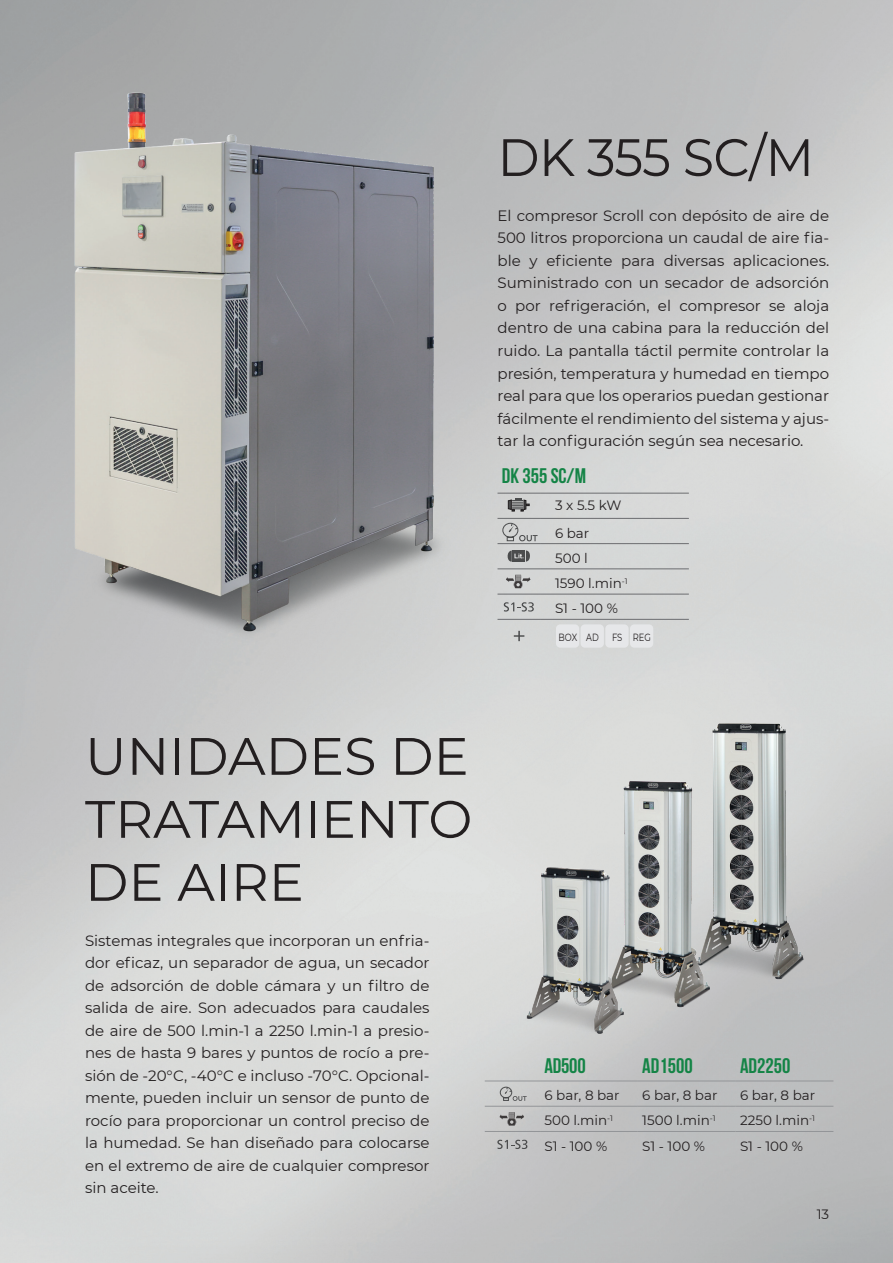
<style>
.page{position:relative;width:893px;height:1263px;background:#fff}
.page>*{position:absolute;margin:0;border:0;box-sizing:border-box;transform-origin:0 0}
.Reg_10pt_Lead_15{font:52.5px/63px "Montserrat";color:#231f20}
.t1{font:700 21px "Bebas Neue";color:#148446}
.Reg_10pt_Lead_15-2{font:15px/22.5px "Montserrat";color:#231f20;text-align:justify}
.t2{font:13.5px "Montserrat";color:#231f20}
.t3{font:10.5px "Montserrat";color:#231f20;scale:.8 1}
.t4{font:10.5px "Montserrat";color:#231f20;scale:.78 1}
</style>
<div class="page">
<img style="left:0;top:0;width:893px;height:1263px">
<img style="left:659px;top:712px;width:170px;height:277px">
<img style="left:576px;top:763px;width:168px;height:266px">
<img style="left:503px;top:815px;width:146px;height:225px">
<hr style="left:497px;top:493px;width:43px;height:1px;background:#6c6d70">
<hr style="left:540px;top:493px;width:149px;height:1px;background:#6c6d70">
<hr style="left:497px;top:518px;width:43px;height:1px;background:#6c6d70">
<hr style="left:540px;top:518px;width:149px;height:1px;background:#6c6d70">
<hr style="left:497px;top:543px;width:43px;height:1px;background:#6c6d70">
<hr style="left:540px;top:543px;width:149px;height:1px;background:#6c6d70">
<hr style="left:497px;top:569px;width:43px;height:1px;background:#6c6d70">
<hr style="left:540px;top:569px;width:149px;height:1px;background:#6c6d70">
<hr style="left:497px;top:594px;width:43px;height:1px;background:#6c6d70">
<hr style="left:540px;top:594px;width:149px;height:1px;background:#6c6d70">
<hr style="left:497px;top:619px;width:43px;height:1px;background:#6c6d70">
<hr style="left:540px;top:619px;width:149px;height:1px;background:#6c6d70">
<svg style="left:508px;top:498px;width:21px;height:13px"></svg>
<svg style="left:502px;top:522px;width:36px;height:20px"></svg>
<svg style="left:506px;top:550px;width:25px;height:12px"></svg>
<svg style="left:506px;top:575px;width:24px;height:13px"></svg>
<svg style="left:504px;top:602px;width:30px;height:10px"></svg>
<svg style="left:514px;top:631px;width:10px;height:10px"></svg>
<div style="left:605px;top:624px;width:24px;height:24px;background:#e6e7e9;border-radius:4px"></div>
<div style="left:630px;top:624px;width:23px;height:24px;background:#e6e7e9;border-radius:4px"></div>
<div style="left:581px;top:624px;width:23px;height:24px;background:#e6e7e9;border-radius:4px"></div>
<div style="left:556px;top:624px;width:23px;height:24px;background:#e6e7e9;border-radius:4px"></div>
<img style="left:47px;top:60px;width:447px;height:601px">
<hr style="left:485px;top:1081px;width:55px;height:1px;background:#939598">
<hr style="left:485px;top:1106px;width:55px;height:1px;background:#939598">
<hr style="left:485px;top:1131px;width:55px;height:1px;background:#939598">
<hr style="left:540px;top:1081px;width:98px;height:1px;background:#939598">
<hr style="left:540px;top:1106px;width:98px;height:1px;background:#939598">
<hr style="left:540px;top:1131px;width:98px;height:1px;background:#939598">
<hr style="left:638px;top:1081px;width:98px;height:1px;background:#939598">
<hr style="left:638px;top:1106px;width:98px;height:1px;background:#939598">
<hr style="left:638px;top:1131px;width:98px;height:1px;background:#939598">
<hr style="left:736px;top:1081px;width:97px;height:1px;background:#939598">
<hr style="left:736px;top:1106px;width:97px;height:1px;background:#939598">
<hr style="left:736px;top:1131px;width:97px;height:1px;background:#939598">
<svg style="left:500px;top:1086px;width:27px;height:15px"></svg>
<svg style="left:499px;top:1112px;width:25px;height:13px"></svg>
<svg style="left:497px;top:1140px;width:30px;height:9px"></svg>
<p class="Reg_10pt_Lead_15" style="left:497px;top:124px;width:318px">DK 355 SC/M</p>
<p class="Reg_10pt_Lead_15-2" style="left:497px;top:204px;width:333px">El compresor Scroll con depósito de aire de 500 litros proporciona un caudal de aire fia&shy;ble y eficiente para diversas aplicaciones.<br>Suministrado con un secador de adsorción o por refrigeración, el compresor se aloja dentro de una cabina para la reducción del ruido. La pantalla táctil permite controlar la presión, temperatura y humedad en tiempo real para que los operarios puedan gestionar fácilmente el rendimiento del sistema y ajus&shy;tar la configuración según sea necesario.</p>
<p class="t1" style="left:502px;top:464px;width:86px">DK 355 SC/M</p>
<p class="t2" style="left:555px;top:496px;width:68px">3 x 5.5 kW</p>
<p class="t2" style="left:555px;top:523px;width:36px">6 bar</p>
<p class="t2" style="left:555px;top:549px;width:34px">500 l</p>
<p class="t2" style="left:555px;top:574px;width:74px">1590 l.min<sup>-1</sup></p>
<p class="t2" style="left:555px;top:599px;width:64px">S1 - 100 %</p>
<p class="t3" style="left:559px;top:630px;width:25px">BOX</p>
<p class="t4" style="left:586px;top:630px;width:18px">AD</p>
<p class="t3" style="left:612px;top:630px;width:14px">FS</p>
<p class="t3" style="left:633px;top:630px;width:24px">REG</p>
<p class="Reg_10pt_Lead_15" style="left:85px;top:723px;width:389px">UNIDADES DE<br>TRATAMIENTO</p>
<p class="Reg_10pt_Lead_15" style="left:85px;top:849px;width:220px">DE AIRE</p>
<p class="Reg_10pt_Lead_15-2" style="left:85px;top:929px;width:346px">Sistemas integrales que incorporan un enfria&shy;dor eficaz, un separador de agua, un secador de adsorción de doble cámara y un filtro de salida de aire. Son adecuados para caudales de aire de 500 l.min-1 a 2250 l.min-1 a presio&shy;nes de hasta 9 bares y puntos de rocío a pre&shy;sión de -20°C, -40°C e incluso -70°C. Opcional&shy;mente, pueden incluir un sensor de punto de rocío para proporcionar un control preciso de la humedad. Se han diseñado para colocarse en el extremo de aire de cualquier compresor sin aceite.</p>
<p class="t1" style="left:544px;top:1054px;width:43px">AD500</p>
<p class="t1" style="left:642px;top:1054px;width:52px">AD1500</p>
<p class="t1" style="left:740px;top:1054px;width:52px">AD2250</p>
<p class="t2" style="left:544px;top:1086px;width:77px">6 bar, 8 bar</p>
<p class="t2" style="left:642px;top:1086px;width:77px">6 bar, 8 bar</p>
<p class="t2" style="left:740px;top:1086px;width:77px">6 bar, 8 bar</p>
<p class="t2" style="left:544px;top:1111px;width:70px">500 l.min<sup>-1</sup></p>
<p class="t2" style="left:642px;top:1111px;width:75px">1500 l.min<sup>-1</sup></p>
<p class="t2" style="left:740px;top:1111px;width:76px">2250 l.min<sup>-1</sup></p>
<p class="t2" style="left:544px;top:1136px;width:64px">S1 - 100 %</p>
<p class="t2" style="left:642px;top:1136px;width:64px">S1 - 100 %</p>
<p class="t2" style="left:740px;top:1136px;width:64px">S1 - 100 %</p>
<p class="t2" style="left:817px;top:1205px;width:14px">13</p>
</div>
